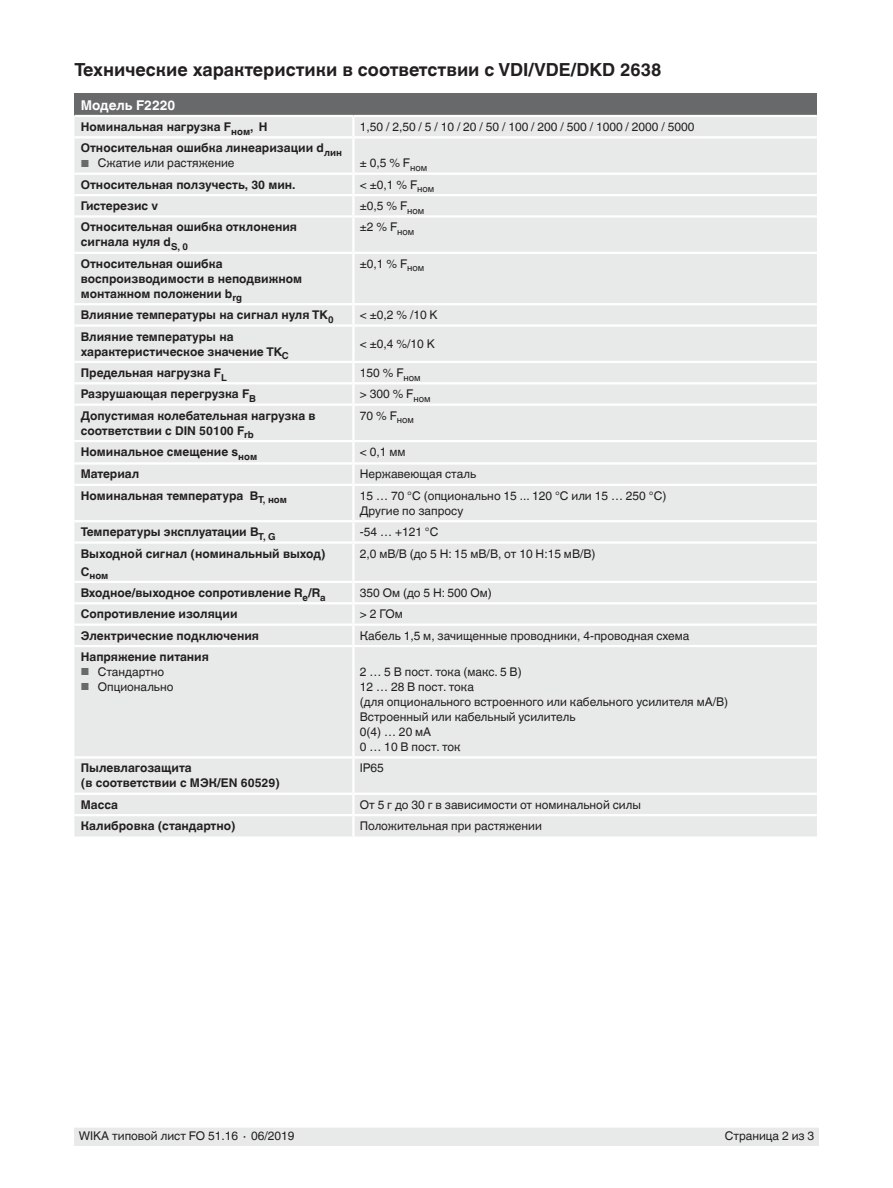
<style>
.page{position:relative;width:893px;height:1188px;background:#fff}
.page>*{position:absolute;margin:0;border:0;box-sizing:border-box;transform-origin:0 0}
.t1{font:700 18px "Helvetica World";color:#231f20}
.t2{font:700 13.5px "Helvetica World";color:#fff}
.t3{font:700 12px/15px "Helvetica World";color:#231f20}
.t4{font:12px/15px "Helvetica World";color:#231f20}
.t5{font:700 9.6px "Helvetica World";color:#231f20}
.s1{font-size:10.2px;color:#68696a}
</style>
<div class="page">
<div style="left:74px;top:1128px;width:745px;height:17px;background:#e8eae9"></div>
<div style="left:74px;top:94px;width:743px;height:22px;background:#68696a"></div>
<div style="left:74px;top:117px;width:743px;height:720px;background:#e8eae9"></div>
<hr style="left:74px;top:194px;width:279px;height:2px;background:#fff">
<hr style="left:353px;top:194px;width:464px;height:2px;background:#fff">
<hr style="left:352px;top:196px;width:3px;height:19px;background:#fff">
<hr style="left:74px;top:215px;width:279px;height:3px;background:#fff">
<hr style="left:353px;top:215px;width:464px;height:3px;background:#fff">
<hr style="left:352px;top:218px;width:3px;height:34px;background:#fff">
<hr style="left:74px;top:252px;width:279px;height:2px;background:#fff">
<hr style="left:353px;top:252px;width:464px;height:2px;background:#fff">
<hr style="left:352px;top:254px;width:3px;height:49px;background:#fff">
<hr style="left:74px;top:303px;width:279px;height:2px;background:#fff">
<hr style="left:353px;top:303px;width:464px;height:2px;background:#fff">
<hr style="left:74px;top:814px;width:279px;height:2px;background:#fff">
<hr style="left:353px;top:814px;width:464px;height:2px;background:#fff">
<hr style="left:352px;top:816px;width:3px;height:21px;background:#fff">
<hr style="left:74px;top:115px;width:279px;height:2px;background:#fff">
<hr style="left:353px;top:115px;width:464px;height:2px;background:#fff">
<hr style="left:352px;top:117px;width:3px;height:19px;background:#fff">
<hr style="left:74px;top:136px;width:279px;height:2px;background:#fff">
<hr style="left:353px;top:136px;width:464px;height:2px;background:#fff">
<hr style="left:352px;top:138px;width:3px;height:35px;background:#fff">
<hr style="left:74px;top:173px;width:279px;height:2px;background:#fff">
<hr style="left:353px;top:173px;width:464px;height:2px;background:#fff">
<hr style="left:352px;top:175px;width:3px;height:19px;background:#fff">
<hr style="left:352px;top:305px;width:3px;height:19px;background:#fff">
<hr style="left:74px;top:324px;width:279px;height:3px;background:#fff">
<hr style="left:353px;top:324px;width:464px;height:3px;background:#fff">
<hr style="left:352px;top:327px;width:3px;height:34px;background:#fff">
<hr style="left:74px;top:361px;width:279px;height:2px;background:#fff">
<hr style="left:353px;top:361px;width:464px;height:2px;background:#fff">
<hr style="left:352px;top:363px;width:3px;height:19px;background:#fff">
<hr style="left:74px;top:382px;width:279px;height:2px;background:#fff">
<hr style="left:353px;top:382px;width:464px;height:2px;background:#fff">
<hr style="left:352px;top:384px;width:3px;height:20px;background:#fff">
<hr style="left:74px;top:404px;width:279px;height:2px;background:#fff">
<hr style="left:353px;top:404px;width:464px;height:2px;background:#fff">
<hr style="left:352px;top:406px;width:3px;height:34px;background:#fff">
<hr style="left:74px;top:440px;width:279px;height:2px;background:#fff">
<hr style="left:353px;top:440px;width:464px;height:2px;background:#fff">
<hr style="left:352px;top:442px;width:3px;height:20px;background:#fff">
<hr style="left:74px;top:462px;width:279px;height:3px;background:#fff">
<hr style="left:353px;top:462px;width:464px;height:3px;background:#fff">
<hr style="left:352px;top:465px;width:3px;height:19px;background:#fff">
<hr style="left:74px;top:484px;width:279px;height:2px;background:#fff">
<hr style="left:353px;top:484px;width:464px;height:2px;background:#fff">
<hr style="left:352px;top:486px;width:3px;height:34px;background:#fff">
<hr style="left:74px;top:520px;width:279px;height:2px;background:#fff">
<hr style="left:353px;top:520px;width:464px;height:2px;background:#fff">
<hr style="left:352px;top:522px;width:3px;height:19px;background:#fff">
<hr style="left:74px;top:541px;width:279px;height:3px;background:#fff">
<hr style="left:353px;top:541px;width:464px;height:3px;background:#fff">
<hr style="left:352px;top:544px;width:3px;height:37px;background:#fff">
<hr style="left:74px;top:581px;width:279px;height:2px;background:#fff">
<hr style="left:353px;top:581px;width:464px;height:2px;background:#fff">
<hr style="left:352px;top:583px;width:3px;height:19px;background:#fff">
<hr style="left:74px;top:602px;width:279px;height:2px;background:#fff">
<hr style="left:353px;top:602px;width:464px;height:2px;background:#fff">
<hr style="left:352px;top:604px;width:3px;height:20px;background:#fff">
<hr style="left:74px;top:624px;width:279px;height:2px;background:#fff">
<hr style="left:353px;top:624px;width:464px;height:2px;background:#fff">
<hr style="left:352px;top:626px;width:3px;height:19px;background:#fff">
<hr style="left:74px;top:645px;width:279px;height:2px;background:#fff">
<hr style="left:353px;top:645px;width:464px;height:2px;background:#fff">
<hr style="left:352px;top:647px;width:3px;height:109px;background:#fff">
<hr style="left:74px;top:756px;width:279px;height:3px;background:#fff">
<hr style="left:353px;top:756px;width:464px;height:3px;background:#fff">
<hr style="left:352px;top:759px;width:3px;height:34px;background:#fff">
<hr style="left:74px;top:793px;width:279px;height:2px;background:#fff">
<hr style="left:353px;top:793px;width:464px;height:2px;background:#fff">
<hr style="left:352px;top:795px;width:3px;height:19px;background:#fff">
<h1 class="t1" style="left:74px;top:60px;width:589px">Технические характеристики в соответствии с VDI/VDE/DKD 2638</h1>
<p class="t2" style="left:81px;top:97px;width:96px">Модель F2220</p>
<p class="t3" style="left:81px;top:119px;width:188px">Номинальная нагрузка F<sub>ном</sub>, Н</p>
<p class="t4" style="left:360px;top:119px;width:336px">1,50 / 2,50 / 5 / 10 / 20 / 50 / 100 / 200 / 500 / 1000 / 2000 / 5000</p>
<p class="t3" style="left:81px;top:141px;width:263px">Относительная ошибка линеаризации d<sub>лин</sub></p>
<p class="t4" style="left:81px;top:156px;width:155px"><span class="s1">■</span> Сжатие или растяжение</p>
<p class="t4" style="left:360px;top:156px;width:69px">± 0,5 % F<sub>ном</sub></p>
<p class="t3" style="left:81px;top:177px;width:216px">Относительная ползучесть, 30 мин.</p>
<p class="t4" style="left:360px;top:177px;width:76px">&lt; ±0,1 % F<sub>ном</sub></p>
<p class="t3" style="left:81px;top:198px;width:79px">Гистерезис v</p>
<p class="t4" style="left:360px;top:198px;width:66px">±0,5 % F<sub>ном</sub></p>
<p class="t3" style="left:81px;top:220px;width:218px">Относительная ошибка отклонения сигнала нуля d<sub>S,</sub> <sub>0</sub></p>
<p class="t4" style="left:360px;top:220px;width:56px">±2 % F<sub>ном</sub></p>
<p class="t3" style="left:81px;top:256px;width:223px">Относительная ошибка воспроизводимости в неподвижном монтажном положении b<sub>rg</sub></p>
<p class="t4" style="left:360px;top:256px;width:66px">±0,1 % F<sub>ном</sub></p>
<p class="t3" style="left:81px;top:308px;width:254px">Влияние температуры на сигнал нуля TK<sub>0</sub></p>
<p class="t4" style="left:360px;top:308px;width:79px">&lt; ±0,2 % /10 K</p>
<p class="t3" style="left:81px;top:329px;width:210px">Влияние температуры на характеристическое значение TK<sub>C</sub></p>
<p class="t4" style="left:360px;top:336px;width:76px">&lt; ±0,4 %/10 K</p>
<p class="t3" style="left:81px;top:365px;width:148px">Предельная нагрузка F<sub>L</sub></p>
<p class="t4" style="left:360px;top:365px;width:62px">150 % F<sub>ном</sub></p>
<p class="t3" style="left:81px;top:387px;width:177px">Разрушающая перегрузка F<sub>B</sub></p>
<p class="t4" style="left:360px;top:387px;width:72px">&gt; 300 % F<sub>ном</sub></p>
<p class="t3" style="left:81px;top:408px;width:236px">Допустимая колебательная нагрузка в соответствии с DIN 50100 F<sub>rb</sub></p>
<p class="t4" style="left:360px;top:408px;width:56px">70 % F<sub>ном</sub></p>
<p class="t3" style="left:81px;top:444px;width:178px">Номинальное смещение s<sub>ном</sub></p>
<p class="t4" style="left:360px;top:444px;width:47px">&lt; 0,1 мм</p>
<p class="t3" style="left:81px;top:467px;width:60px">Материал</p>
<p class="t4" style="left:360px;top:467px;width:118px">Нержавеющая сталь</p>
<p class="t3" style="left:81px;top:488px;width:208px">Номинальная температура B<sub>T,</sub> <sub>ном</sub></p>
<p class="t4" style="left:360px;top:488px;width:308px">15 … 70 °C (опционально 15 ... 120 °C или 15 … 250 °C)<br>Другие по запросу</p>
<p class="t3" style="left:81px;top:525px;width:196px">Температуры эксплуатации B<sub>T,</sub> <sub>G</sub></p>
<p class="t4" style="left:360px;top:525px;width:80px">-54 … +121 °C</p>
<p class="t3" style="left:81px;top:546px;width:246px">Выходной сигнал (номинальный выход)</p>
<p class="t5" style="left:81px;top:570px;width:29px"><sup>C</sup>ном</p>
<p class="t4" style="left:360px;top:546px;width:237px">2,0 мВ/В (до 5 Н: 15 мВ/В, от 10 Н:15 мВ/В)</p>
<p class="t3" style="left:81px;top:585px;width:246px">Входное/выходное сопротивление R<sub>e</sub>/R<sub>a</sub></p>
<p class="t4" style="left:360px;top:585px;width:133px">350 Ом (до 5 Н: 500 Ом)</p>
<p class="t3" style="left:81px;top:607px;width:158px">Сопротивление изоляции</p>
<p class="t4" style="left:360px;top:607px;width:45px">&gt; 2 ГОм</p>
<p class="t3" style="left:81px;top:628px;width:180px">Электрические подключения</p>
<p class="t4" style="left:360px;top:628px;width:331px">Кабель 1,5 м, зачищенные проводники, 4-проводная схема</p>
<p class="t3" style="left:81px;top:649px;width:130px">Напряжение питания</p>
<p class="t4" style="left:81px;top:664px;width:85px"><span class="s1">■</span> Стандартно</p>
<p class="t4" style="left:81px;top:679px;width:94px"><span class="s1">■</span> Опционально</p>
<p class="t4" style="left:360px;top:664px;width:370px">2 … 5 В пост. тока (макс. 5 В)<br>12 … 28 В пост. тока<br>(для опционального встроенного или кабельного усилителя мА/В)<br>Встроенный или кабельный усилитель<br>0(4) … 20 мА<br>0 … 10 В пост. ток</p>
<p class="t3" style="left:81px;top:761px;width:201px">Пылевлагозащита<br>(в соответствии с МЭК/EN 60529)</p>
<p class="t4" style="left:360px;top:761px;width:26px">IP65</p>
<p class="t3" style="left:81px;top:797px;width:39px">Масса</p>
<p class="t4" style="left:360px;top:797px;width:283px">От 5 г до 30 г в зависимости от номинальной силы</p>
<p class="t3" style="left:81px;top:819px;width:156px">Калибровка (стандартно)</p>
<p class="t4" style="left:360px;top:819px;width:184px">Положительная при растяжении</p>
<p class="t4" style="left:79px;top:1129px;width:217px">WIKA типовой лист FO 51.16 ∙ 06/2019</p>
<p class="t4" style="left:725px;top:1129px;width:91px">Страница 2 из 3</p>
</div>
